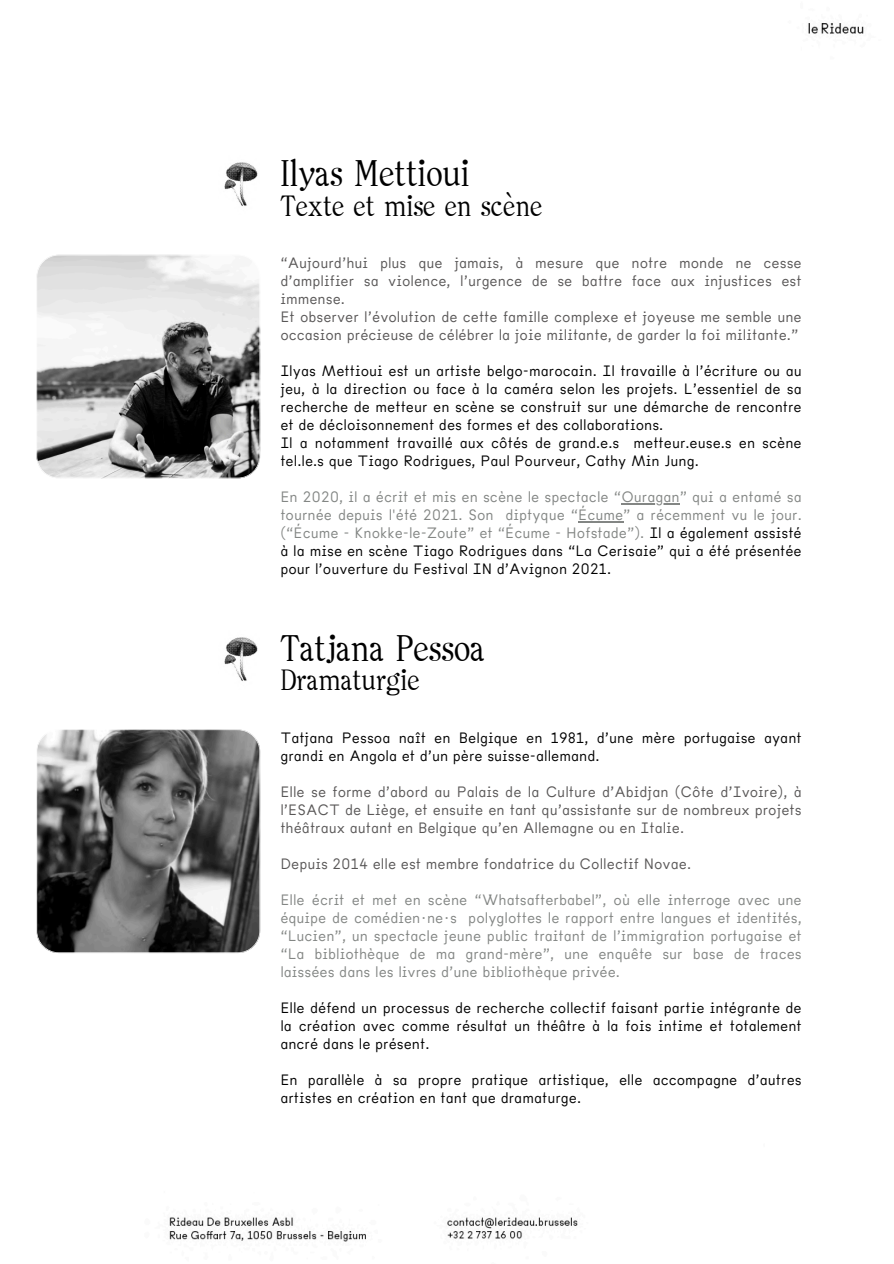
<style>
.page{position:relative;width:894px;height:1264px;background:#fff}
.page>*{position:absolute;margin:0;border:0;box-sizing:border-box;transform-origin:0 0}
.t1{font:36px "Clarel";color:#000}
.t2{font:28.5px "Clarel";color:#000}
.t3{font:300 15px/18px "Habitas";color:#000;text-align:justify}
.t4{font:300 15px/18px "Habitas";color:#595757;text-align:justify}
.t5{font:300 15px/18px "Habitas";color:#838684;text-align:justify}
.s1{color:#838684}
</style>
<div class="page">
<img style="left:224px;top:162px;width:34px;height:44px">
<svg style="left:36px;top:255px;width:224px;height:223px"></svg>
<hr style="left:621px;top:503px;width:58px;height:1px;background:#838684">
<hr style="left:578px;top:521px;width:45px;height:1px;background:#838684">
<img style="left:224px;top:637px;width:34px;height:44px">
<svg style="left:36px;top:729px;width:224px;height:224px;background:#626262"></svg>
<p class="t1" style="left:280px;top:158px;width:191px">Ilyas Mettioui</p>
<p class="t2" style="left:280px;top:193px;width:263px">Texte et mise en scène</p>
<p class="t4" style="left:280px;top:255px;width:522px">“Aujourd’hui plus que jamais, à mesure que notre monde ne cesse d’amplifier sa violence, l’urgence de se battre face aux injustices est immense.</p>
<p class="t4" style="left:280px;top:309px;width:522px">Et observer l’évolution de cette famille complexe et joyeuse me semble une occasion précieuse de célébrer la joie militante, de garder la foi militante.”</p>
<p class="t3" style="left:280px;top:363px;width:522px">Ilyas Mettioui est un artiste belgo-marocain. Il travaille à l’écriture ou au jeu, à la direction ou face à la caméra selon les projets. L’essentiel de sa recherche de metteur en scène se construit sur une démarche de rencontre et de décloisonnement des formes et des collaborations.</p>
<p class="t3" style="left:280px;top:435px;width:522px">Il a notamment travaillé aux côtés de grand.e.s metteur.euse.s en scène tel.le.s que Tiago Rodrigues, Paul Pourveur, Cathy Min Jung.</p>
<p class="t5" style="left:280px;top:489px;width:522px">En 2020, il a écrit et mis en scène le spectacle “Ouragan” qui a entamé sa</p>
<p class="t3" style="left:280px;top:507px;width:523px"><span class="s1">tournée depuis l'été 2021. Son diptyque “Écume” a récemment vu le jour. (“Écume - Knokke-le-Zoute” et “Écume - Hofstade”).</span> Il a également assisté à la mise en scène Tiago Rodrigues dans “La Cerisaie” qui a été présentée pour l’ouverture du Festival IN d’Avignon 2021.</p>
<p class="t1" style="left:280px;top:632px;width:206px">Tatjana Pessoa</p>
<p class="t2" style="left:280px;top:667px;width:141px">Dramaturgie</p>
<p class="t3" style="left:280px;top:729px;width:522px">Tatjana Pessoa naît en Belgique en 1981, d’une mère portugaise ayant grandi en Angola et d’un père suisse-allemand.</p>
<p class="t4" style="left:280px;top:783px;width:522px">Elle se forme d’abord au Palais de la Culture d’Abidjan (Côte d’Ivoire), à l’ESACT de Liège, et ensuite en tant qu’assistante sur de nombreux projets théâtraux autant en Belgique qu’en Allemagne ou en Italie.</p>
<p class="t4" style="left:280px;top:855px;width:412px">Depuis 2014 elle est membre fondatrice du Collectif Novae.</p>
<p class="t5" style="left:280px;top:891px;width:522px">Elle écrit et met en scène “Whatsafterbabel”, où elle interroge avec une équipe de comédien·ne·s polyglottes le rapport entre langues et identités, “Lucien”, un spectacle jeune public traitant de l’immigration portugaise et “La bibliothèque de ma grand-mère”, une enquête sur base de traces laissées dans les livres d’une bibliothèque privée.</p>
<p class="t3" style="left:280px;top:999px;width:522px">Elle défend un processus de recherche collectif faisant partie intégrante de la création avec comme résultat un théâtre à la fois intime et totalement ancré dans le présent.</p>
<p class="t3" style="left:280px;top:1071px;width:522px">En parallèle à sa propre pratique artistique, elle accompagne d’autres artistes en création en tant que dramaturge.</p>
</div>
